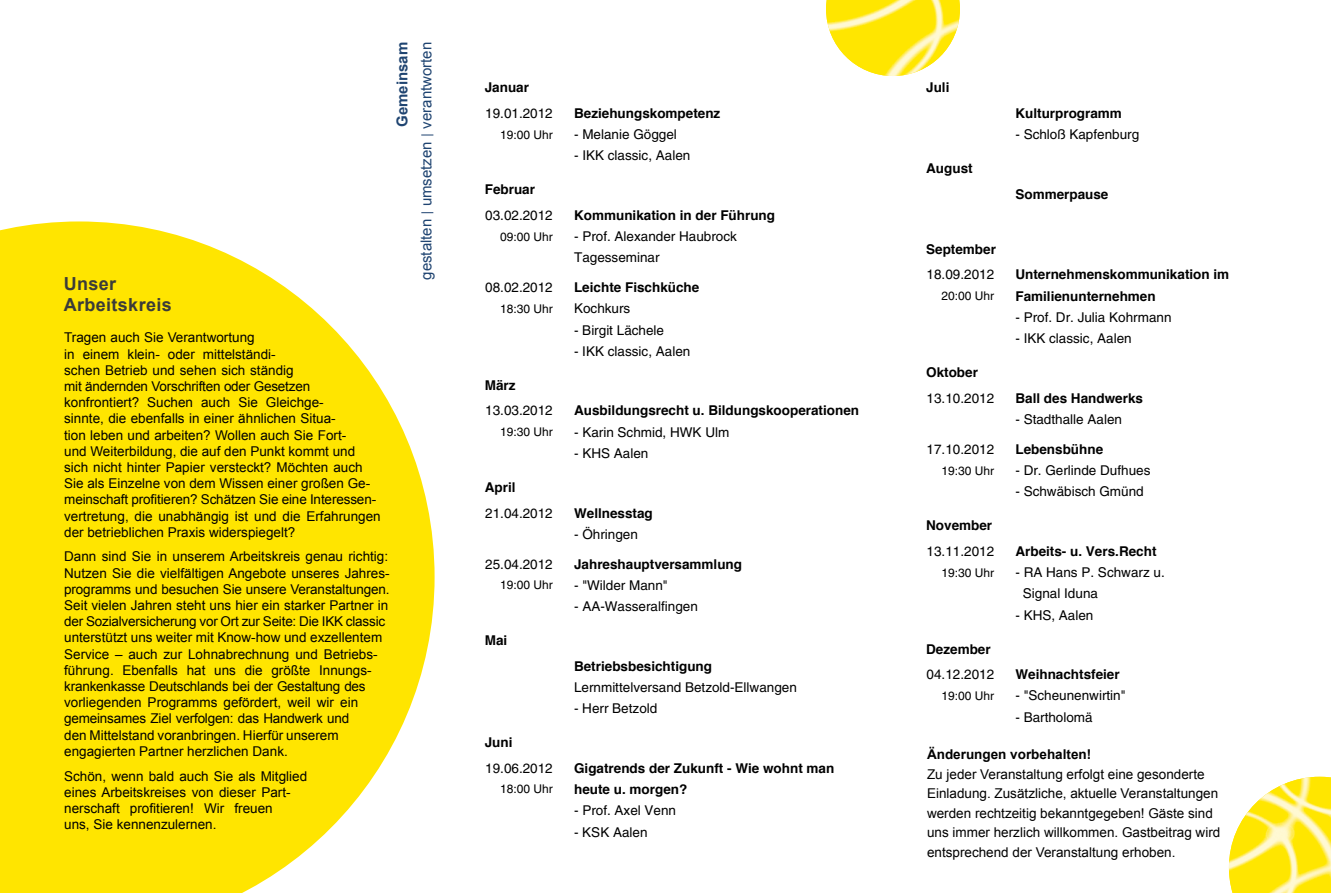
<style>
.page{position:relative;width:1331px;height:893px;background:#fff}
.page>*{position:absolute;margin:0;border:0;box-sizing:border-box;transform-origin:0 0}
.t1{font:700 18px/21.6px "Arial";letter-spacing:.02em;color:#3b3b39}
.t2{font:15px/24px "Arial";color:#1f4471;text-align:right}
.t3{font:13.5px/16.2px "Arial";color:#000}
.t4{font:13.5px/25.5px "Helvetica";color:#000}
.t5{font:700 13.5px/21.3px "Helvetica";color:#000}
.t6{font:700 13.5px "Arial";color:#000}
.t7{font:12px "Helvetica";color:#000}
.s1{font-weight:700}
.s2{font-weight:400}
</style>
<div class="page">
<img style="left:1229px;top:777px;width:102px;height:116px">
<svg style="left:0;top:221px;width:435px;height:672px;fill:#ffe500"></svg>
<img style="left:826px;top:0;width:134px;height:76px">
<svg style="left:421px;top:212px;width:12px;height:1px"></svg>
<svg style="left:421px;top:134px;width:12px;height:2px"></svg>
<p class="t2" style="left:390px;top:280px;width:239px;rotate:-90deg"><span class="s1">Gemeinsam<br></span>gestalten umsetzen verantworten</p>
<p class="t1" style="left:64px;top:273px;width:109px">Unser<br>Arbeitskreis</p>
<p class="t3" style="left:64px;top:330px;width:318px">Tragen auch Sie Verantwortung<br>in einem klein- oder mittelständi-<br>schen Betrieb und sehen sich ständig<br>mit ändernden Vorschriften oder Gesetzen konfrontiert? Suchen auch Sie Gleichge-<br>sinnte, die ebenfalls in einer ähnlichen Situa-<br>tion leben und arbeiten? Wollen auch Sie Fort-<br>und Weiterbildung, die auf den Punkt kommt und sich nicht hinter Papier versteckt? Möchten auch Sie als Einzelne von dem Wissen einer großen Ge&shy;meinschaft profitieren? Schätzen Sie eine Interessen&shy;vertretung, die unabhängig ist und die Erfahrungen der betrieblichen Praxis widerspiegelt?</p>
<p class="t3" style="left:64px;top:549px;width:327px">Dann sind Sie in unserem Arbeitskreis genau richtig:<br>Nutzen Sie die vielfältigen Angebote unseres Jahres&shy;programms und besuchen Sie unsere Veranstaltungen.<br>Seit vielen Jahren steht uns hier ein starker Partner in der Sozialversicherung vor Ort zur Seite: Die IKK classic unterstützt uns weiter mit Know-how und exzellentem Service – auch zur Lohnabrechnung und Betriebs&shy;führung. Ebenfalls hat uns die größte Innungs&shy;krankenkasse Deutschlands bei der Gestaltung des vorliegenden Programms gefördert, weil wir ein gemeinsames Ziel verfolgen: das Handwerk und<br>den Mittelstand voranbringen. Hierfür unserem engagierten Partner herzlichen Dank.</p>
<p class="t3" style="left:64px;top:768px;width:244px">Schön, wenn bald auch Sie als Mitglied eines Arbeitskreises von dieser Part&shy;nerschaft profitieren! Wir freuen<br>uns, Sie kennenzulernen.</p>
<p class="t4" style="left:485px;top:75px;width:70px"><span class="s1">Januar<br></span>19.01.2012</p>
<p class="t7" style="left:500px;top:127px;width:54px">19:00 Uhr</p>
<p class="t4" style="left:485px;top:177px;width:70px"><span class="s1">Februar<br></span>03.02.2012</p>
<p class="t7" style="left:500px;top:229px;width:54px">09:00 Uhr</p>
<p class="t5" style="left:574px;top:103px;width:148px">Beziehungskompetenz</p>
<p class="t4" style="left:574px;top:122px;width:104px">- Melanie Göggel</p>
<p class="t4" style="left:574px;top:143px;width:118px">- IKK classic, Aalen</p>
<p class="t5" style="left:574px;top:205px;width:203px">Kommunikation in der Führung</p>
<p class="t4" style="left:574px;top:226px;width:164px;line-height:21.3px">- Prof. Alexander Haubrock<br>Tagesseminar</p>
<p class="t4" style="left:485px;top:275px;width:69px">08.02.2012</p>
<p class="t5" style="left:574px;top:277px;width:127px">Leichte Fischküche<br><span class="s2">Kochkurs</span></p>
<p class="t4" style="left:574px;top:317px;width:92px">- Birgit Lächele</p>
<p class="t4" style="left:574px;top:338px;width:118px">- IKK classic, Aalen</p>
<p class="t7" style="left:500px;top:302px;width:54px">18:30 Uhr</p>
<p class="t4" style="left:485px;top:372px;width:70px"><span class="s1">März<br></span>13.03.2012</p>
<p class="t7" style="left:500px;top:425px;width:54px">19:30 Uhr</p>
<p class="t4" style="left:485px;top:474px;width:70px"><span class="s1">April<br></span>21.04.2012</p>
<p class="t5" style="left:574px;top:400px;width:287px">Ausbildungsrecht u. Bildungskooperationen</p>
<p class="t4" style="left:574px;top:419px;width:157px">- Karin Schmid, HWK Ulm</p>
<p class="t4" style="left:574px;top:440px;width:76px">- KHS Aalen</p>
<p class="t5" style="left:574px;top:502px;width:80px">Wellnesstag</p>
<p class="t4" style="left:574px;top:521px;width:65px">- Öhringen</p>
<p class="t4" style="left:485px;top:551px;width:69px">25.04.2012</p>
<p class="t5" style="left:574px;top:553px;width:170px">Jahreshauptversammlung</p>
<p class="t4" style="left:574px;top:572px;width:95px">- "Wilder Mann"</p>
<p class="t4" style="left:574px;top:593px;width:125px">- AA-Wasseralfingen</p>
<p class="t7" style="left:500px;top:578px;width:54px">19:00 Uhr</p>
<p class="t5" style="left:485px;top:630px;width:24px">Mai</p>
<p class="t4" style="left:485px;top:730px;width:70px"><span class="s1">Juni<br></span>19.06.2012</p>
<p class="t7" style="left:500px;top:782px;width:54px">18:00 Uhr</p>
<p class="t4" style="left:574px;top:655px;width:224px;line-height:21.3px"><span class="s1">Betriebsbesichtigung<br></span>Lernmittelversand Betzold-Ellwangen</p>
<p class="t4" style="left:574px;top:696px;width:85px">- Herr Betzold</p>
<p class="t5" style="left:574px;top:757px;width:262px">Gigatrends der Zukunft - Wie wohnt man heute u. morgen?</p>
<p class="t4" style="left:574px;top:798px;width:104px">- Prof. Axel Venn</p>
<p class="t4" style="left:574px;top:820px;width:75px">- KSK Aalen</p>
<p class="t5" style="left:926px;top:77px;width:25px">Juli</p>
<p class="t5" style="left:926px;top:158px;width:48px">August</p>
<p class="t4" style="left:926px;top:236px;width:71px"><span class="s1">September<br></span>18.09.2012</p>
<p class="t7" style="left:941px;top:289px;width:54px">20:00 Uhr</p>
<p class="t4" style="left:926px;top:360px;width:70px"><span class="s1">Oktober<br></span>13.10.2012</p>
<p class="t5" style="left:1015px;top:103px;width:108px">Kulturprogramm</p>
<p class="t4" style="left:1015px;top:122px;width:125px">- Schloß Kapfenburg</p>
<p class="t5" style="left:1015px;top:183px;width:95px">Sommerpause</p>
<p class="t5" style="left:1015px;top:264px;width:215px">Unternehmenskommunikation im<br>Familienunternehmen</p>
<p class="t4" style="left:1015px;top:304px;width:158px">- Prof. Dr. Julia Kohrmann</p>
<p class="t4" style="left:1015px;top:326px;width:118px">- IKK classic, Aalen</p>
<p class="t5" style="left:1015px;top:387px;width:129px">Ball des Handwerks</p>
<p class="t4" style="left:1015px;top:406px;width:108px">- Stadthalle Aalen</p>
<p class="t4" style="left:927px;top:436px;width:69px">17.10.2012</p>
<p class="t5" style="left:1015px;top:438px;width:89px">Lebensbühne</p>
<p class="t4" style="left:1015px;top:457px;width:137px">- Dr. Gerlinde Dufhues</p>
<p class="t4" style="left:1015px;top:479px;width:130px">- Schwäbisch Gmünd</p>
<p class="t7" style="left:941px;top:463px;width:54px">19:30 Uhr</p>
<p class="t4" style="left:926px;top:513px;width:70px"><span class="s1">November<br></span>13.11.2012</p>
<p class="t7" style="left:941px;top:565px;width:54px">19:30 Uhr</p>
<p class="t4" style="left:926px;top:636px;width:70px"><span class="s1">Dezember<br></span>04.12.2012</p>
<p class="t7" style="left:941px;top:689px;width:54px">19:00 Uhr</p>
<p class="t5" style="left:1015px;top:541px;width:143px">Arbeits- u. Vers.Recht</p>
<p class="t4" style="left:1023px;top:562px;width:143px;line-height:21.3px;text-indent:-8px">- RA Hans P. Schwarz u.<br>Signal Iduna</p>
<p class="t4" style="left:1015px;top:602px;width:80px">- KHS, Aalen</p>
<p class="t5" style="left:1015px;top:664px;width:106px">Weihnachtsfeier</p>
<p class="t4" style="left:1015px;top:683px;width:112px">- "Scheunenwirtin"</p>
<p class="t4" style="left:1015px;top:704px;width:79px">- Bartholomä</p>
<p class="t6" style="left:927px;top:746px;width:166px">Änderungen vorbehalten!</p>
<p class="t3" style="left:927px;top:764px;width:295px;line-height:19.5px">Zu jeder Veranstaltung erfolgt eine gesonderte Einladung. Zusätzliche, aktuelle Veranstaltungen werden rechtzeitig bekanntgegeben! Gäste sind uns immer herzlich willkommen. Gastbeitrag wird entsprechend der Veranstaltung erhoben.</p>
<p class="t4" style="left:1015px;top:757px;width:280px;line-height:21.3px">Zu jeder Veranstaltung erfolgt eine gesonderte<br>Einladung. Zusätzliche, aktuelle<br>Veranstaltungen werden rechtzeitig</p>
</div>
